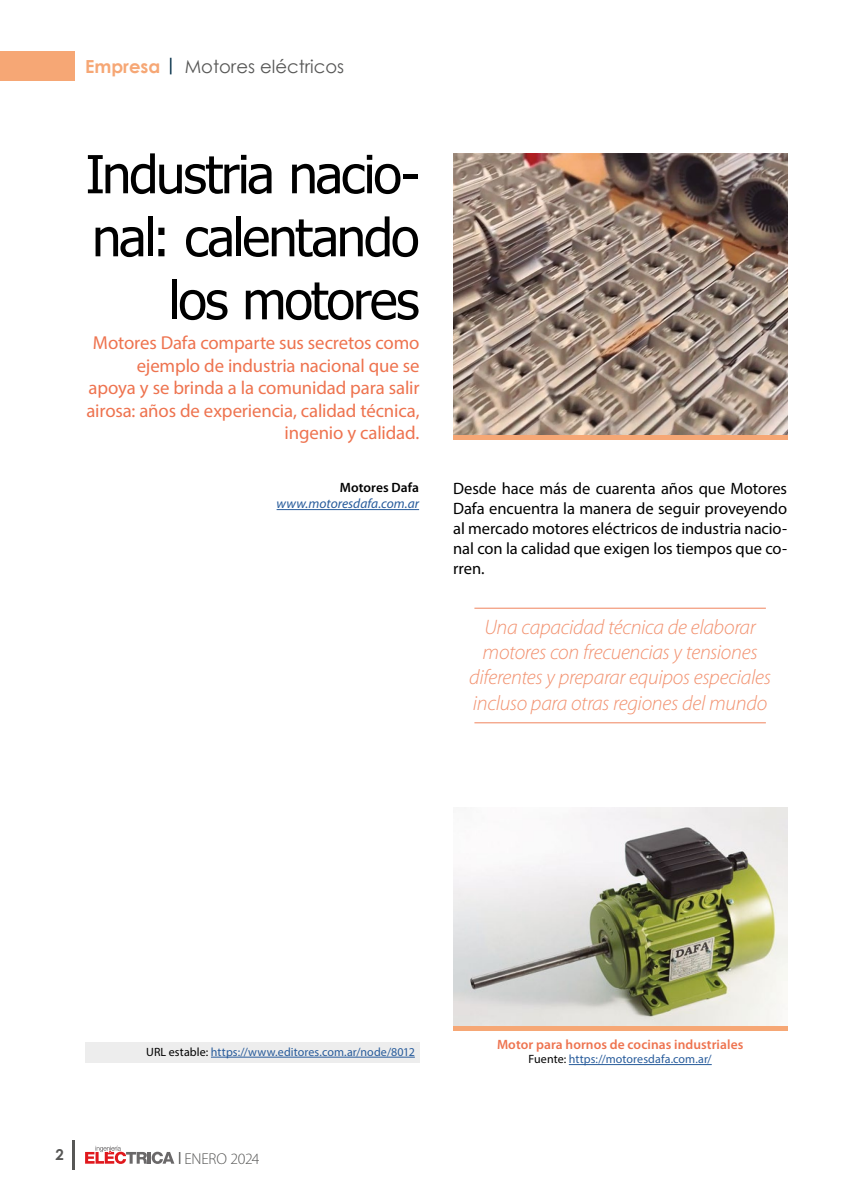
<style>
.page{position:relative;width:851px;height:1191px;background:#fff}
.page>*{position:absolute;margin:0;border:0;box-sizing:border-box;transform-origin:0 0}
.t1{font:52.5px/63px "Tahoma";letter-spacing:-.04em;color:#000;text-align:right}
.t2{font:italic 300 21px/25.2px "Myriad Pro";letter-spacing:-.015em;color:#f29270;text-align:center}
.t3{font:18.75px/22.5px "Myriad Pro";letter-spacing:-.01em;color:#ee734f;text-align:right}
.t4{font:18px "Century Gothic";color:#575756}
.t5{font:16.5px/19.8px "Myriad Pro";letter-spacing:-.005em;color:#000;text-align:justify}
.t6{font:300 15.75px "Myriad Pro";letter-spacing:-.015em;color:#575756}
.t7{font:700 15px "Century Gothic";color:#575756}
.t8{font:600 13.5px "Myriad Pro";letter-spacing:.005em;color:#ee734f}
.t9{font:italic 13.5px "Myriad Pro";color:#275b9b}
.t10{font:600 13.5px "Myriad Pro";letter-spacing:.005em;color:#000}
.t11{font:12px "Myriad Pro";letter-spacing:.005em;color:#275b9b}
.s1{font-weight:700;color:#f6a775}
.s2{font-weight:700;color:#002c46}
.s3{color:#000}
</style>
<div class="page">
<hr style="left:72px;top:1140px;width:2px;height:29px;background:#575756">
<svg style="left:85px;top:1145px;width:89px;height:19px"></svg>
<div style="left:0;top:51px;width:74px;height:30px;background:#f6a775"></div>
<div style="left:85px;top:1042px;width:334px;height:21px;background:#ededed"></div>
<hr style="left:211px;top:1056px;width:204px;height:1px;background:#275b9b">
<hr style="left:474px;top:607px;width:291px;height:2px;background:#f29270">
<hr style="left:474px;top:722px;width:291px;height:1px;background:#f29270">
<img style="left:453px;top:807px;width:334px;height:219px">
<hr style="left:453px;top:1026px;width:334px;height:4px;background:#f6a775">
<hr style="left:568px;top:1064px;width:143px;height:1px;background:#275b9b">
<img style="left:453px;top:153px;width:334px;height:282px">
<hr style="left:453px;top:435px;width:334px;height:4px;background:#f6a775">
<hr style="left:276px;top:509px;width:143px;height:1px;background:#275b9b">
<p class="t4" style="left:85px;top:54px;width:260px"><span class="s1">Empresa</span> <span class="s2">|</span> Motores eléctricos</p>
<h1 class="t1" style="left:85px;top:146px;width:335px">Industria nacio&shy;nal: calentando los motores</h1>
<p class="t3" style="left:86px;top:331px;width:334px">Motores Dafa comparte sus secretos como ejemplo de industria nacional que se apoya y se brinda a la comunidad para salir airosa: años de experiencia, calidad técnica, ingenio y calidad.</p>
<p class="t10" style="left:340px;top:480px;width:81px">Motores Dafa</p>
<p class="t9" style="left:276px;top:495px;width:144px">www.motoresdafa.com.ar</p>
<p class="t5" style="left:453px;top:478px;width:335px">Desde hace más de cuarenta años que Motores Dafa encuentra la manera de seguir proveyendo al mercado motores eléctricos de industria nacio&shy;nal con la calidad que exigen los tiempos que co&shy;rren.</p>
<p class="t2" style="left:469px;top:615px;width:303px">Una capacidad técnica de elaborar motores con frecuencias y tensiones diferentes y preparar equipos especiales incluso para otras regiones del mundo</p>
<p class="t11" style="left:146px;top:1044px;width:270px"><span class="s3">URL estable:</span> https://www.editores.com.ar/node/8012</p>
<p class="t7" style="left:55px;top:1143px;width:10px">2</p>
<p class="t6" style="left:178px;top:1149px;width:83px"><sup>|</sup> ENERO 2024</p>
<p class="t8" style="left:497px;top:1037px;width:248px">Motor para hornos de cocinas industriales</p>
<p class="t11" style="left:528px;top:1052px;width:185px"><span class="s3">Fuente:</span> https://motoresdafa.com.ar/</p>
</div>
